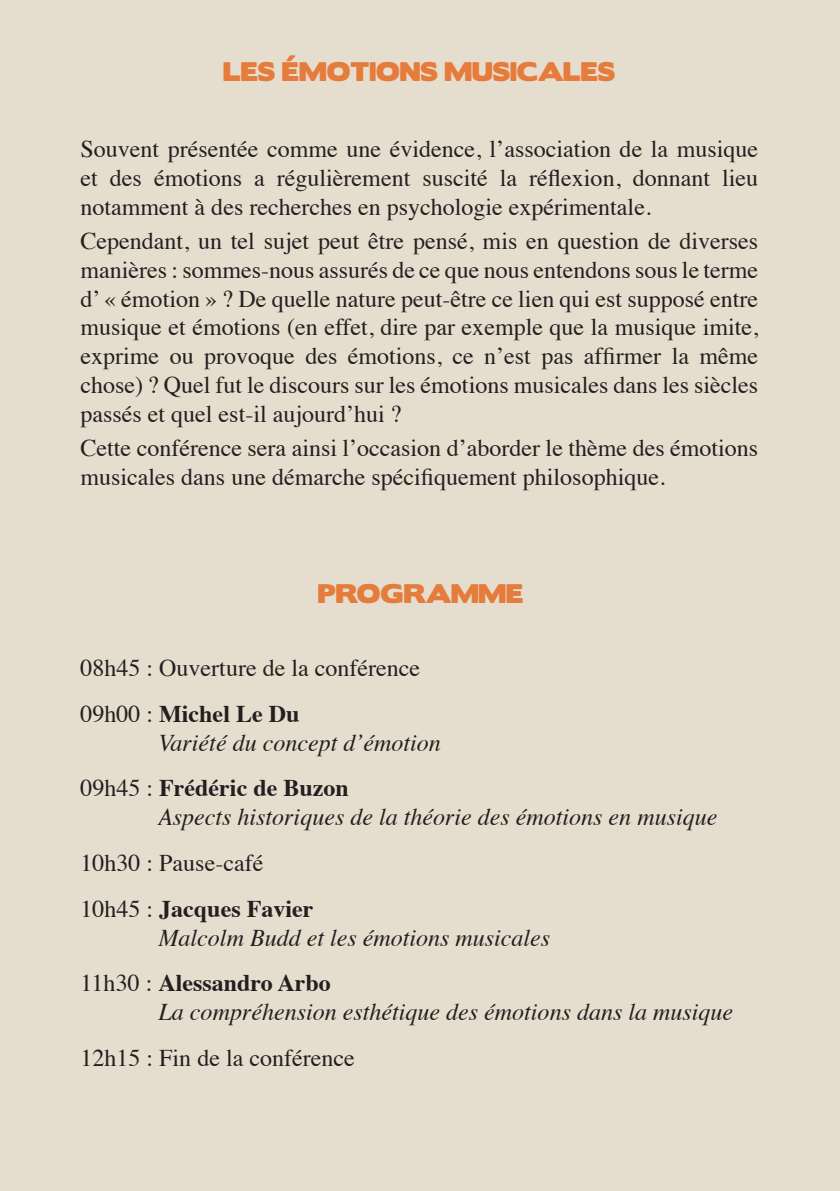
<style>
.page{position:relative;width:840px;height:1191px;background:#fff}
.page>*{position:absolute;margin:0;border:0;box-sizing:border-box;transform-origin:0 0}
.t1{font:24px/28.8px "Times";color:#231f20;text-align:justify}
.t2{font:italic 24px "Times";color:#231f20}
.t3{font:700 24px "Times";color:#231f20}
.t4{font:24px "Boris Black Bloxx";color:#e57c3c}
.s1{font-weight:400}
</style>
<div class="page">
<div style="left:0;top:0;width:839px;height:1191px;background:#e5dece"></div>
<p class="t4" style="left:223px;top:53px;width:393px">LES ÉMOTIONS MUSICALES</p>
<p class="t1" style="left:80px;top:132px;width:678px">Souvent présentée comme une évidence, l’association de la musique et des émotions a régulièrement suscité la réflexion, donnant lieu notamment à des recherches en psychologie expérimentale.</p>
<p class="t1" style="left:80px;top:224px;width:678px">Cependant, un tel sujet peut être pensé, mis en question de diverses manières : sommes-nous assurés de ce que nous entendons sous le terme d’ « émotion » ? De quelle nature peut-être ce lien qui est supposé entre musique et émotions (en effet, dire par exemple que la musique imite, exprime ou provoque des émotions, ce n’est pas affirmer la même chose) ? Quel fut le discours sur les émotions musicales dans les siècles passés et quel est-il aujourd’hui ?</p>
<p class="t1" style="left:80px;top:432px;width:679px">Cette conférence sera ainsi l’occasion d’aborder le thème des émotions musicales dans une démarche spécifiquement philosophique.</p>
<p class="t4" style="left:317px;top:575px;width:207px">PROGRAMME</p>
<p class="t1" style="left:80px;top:651px;width:341px">08h45 : Ouverture de la conférence</p>
<p class="t3" style="left:80px;top:690px;width:220px"><span class="s1">09h00 :</span> Michel Le Du</p>
<p class="t2" style="left:158px;top:721px;width:283px">Variété du concept d’émotion</p>
<p class="t3" style="left:80px;top:765px;width:269px"><span class="s1">09h45 :</span> Frédéric de Buzon</p>
<p class="t2" style="left:158px;top:796px;width:560px">Aspects historiques de la théorie des émotions en musique</p>
<p class="t1" style="left:80px;top:846px;width:184px">10h30 : Pause-café</p>
<p class="t3" style="left:80px;top:885px;width:234px"><span class="s1">10h45 :</span> Jacques Favier</p>
<p class="t2" style="left:158px;top:916px;width:393px">Malcolm Budd et les émotions musicales</p>
<p class="t3" style="left:80px;top:960px;width:252px"><span class="s1">11h30 :</span> Alessandro Arbo</p>
<p class="t2" style="left:158px;top:991px;width:575px">La compréhension esthétique des émotions dans la musique</p>
<p class="t1" style="left:80px;top:1041px;width:275px">12h15 : Fin de la conférence</p>
</div>
